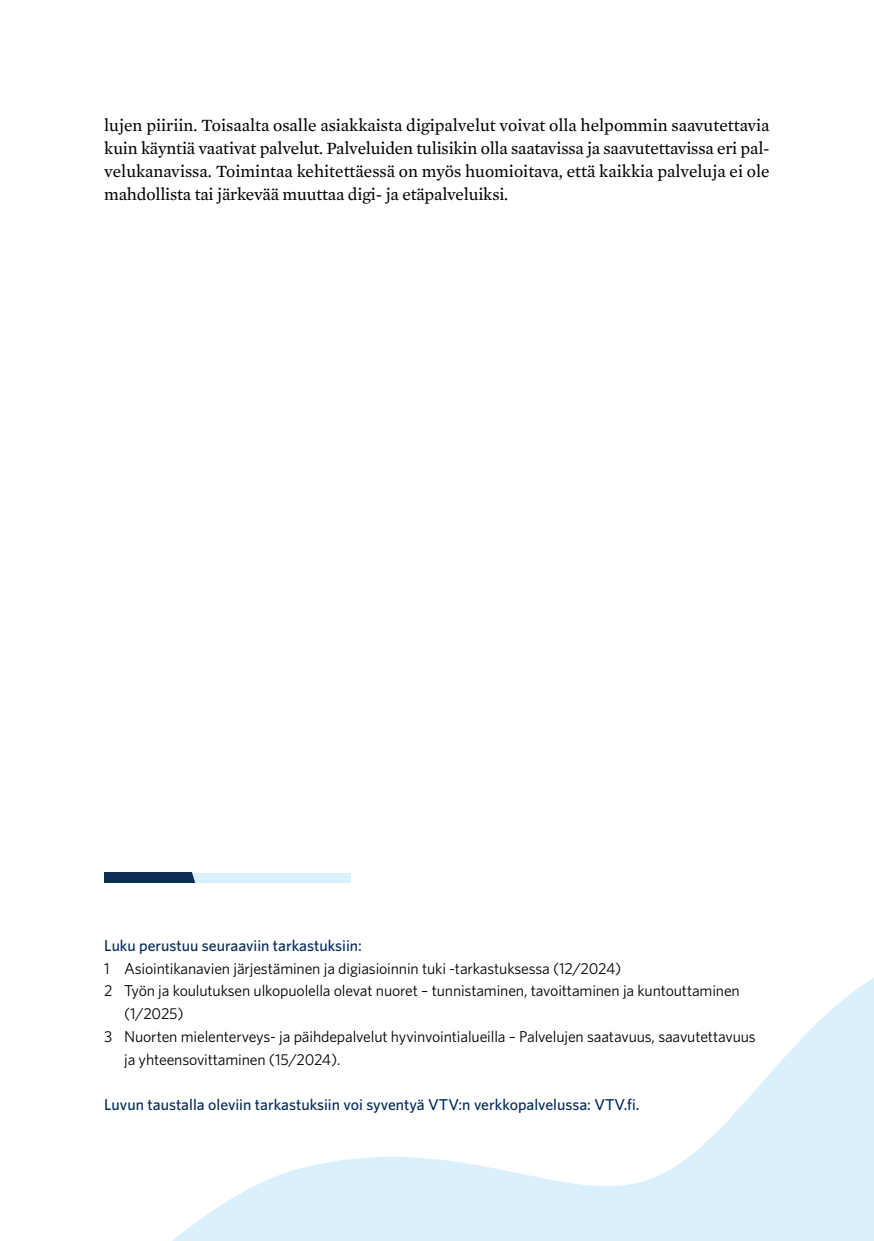
<style>
.page{position:relative;width:874px;height:1241px;background:#fff}
.page>*{position:absolute;margin:0;border:0;box-sizing:border-box;transform-origin:0 0}
.Kappale_2{font:17.5px/22.8px "Mercury Text G2";letter-spacing:-.01em;color:#000;text-align:justify}
.t1{font:15.75px/22.8px "Whitney";letter-spacing:-.01em;color:#000}
.VTV_tietolaatikko_otsikot{font:500 15.75px "Whitney";color:#002a59}
</style>
<div class="page">
<svg style="left:174px;top:978px;width:699px;height:262px"></svg>
<svg style="left:104px;top:872px;width:246px;height:10px;background:#91abbf"></svg>
<p class="Kappale_2" style="left:104px;top:113px;width:666px">lujen piiriin. Toisaalta osalle asiakkaista digipalvelut voivat olla helpommin saavutettavia kuin käyntiä vaativat palvelut. Palveluiden tulisikin olla saatavissa ja saavutettavissa eri pal&shy;velukanavissa. Toimintaa kehitettäessä on myös huomioitava, että kaikkia palveluja ei ole mahdollista tai järkevää muuttaa digi- ja etäpalveluiksi.</p>
<h3 class="VTV_tietolaatikko_otsikot" style="left:104px;top:934px;width:259px">Luku perustuu seuraaviin tarkastuksiin:</h3>
<p class="t1" style="left:104px;top:956px;width:518px">1 Asiointikanavien järjestäminen ja digiasioinnin tuki -tarkastuksessa (12/2024)</p>
<p class="t1" style="left:124px;top:979px;width:617px;text-indent:-20px">2 Työn ja koulutuksen ulkopuolella olevat nuoret – tunnistaminen, tavoittaminen ja kuntouttaminen (1/2025)</p>
<p class="t1" style="left:124px;top:1024px;width:633px;text-indent:-20px">3 Nuorten mielenterveys- ja päihdepalvelut hyvinvointialueilla – Palvelujen saatavuus, saavutettavuus ja yhteensovittaminen (15/2024).</p>
<p class="VTV_tietolaatikko_otsikot" style="left:104px;top:1094px;width:536px">Luvun taustalla oleviin tarkastuksiin voi syventyä VTV:n verkkopalvelussa: VTV.fi.</p>
</div>
